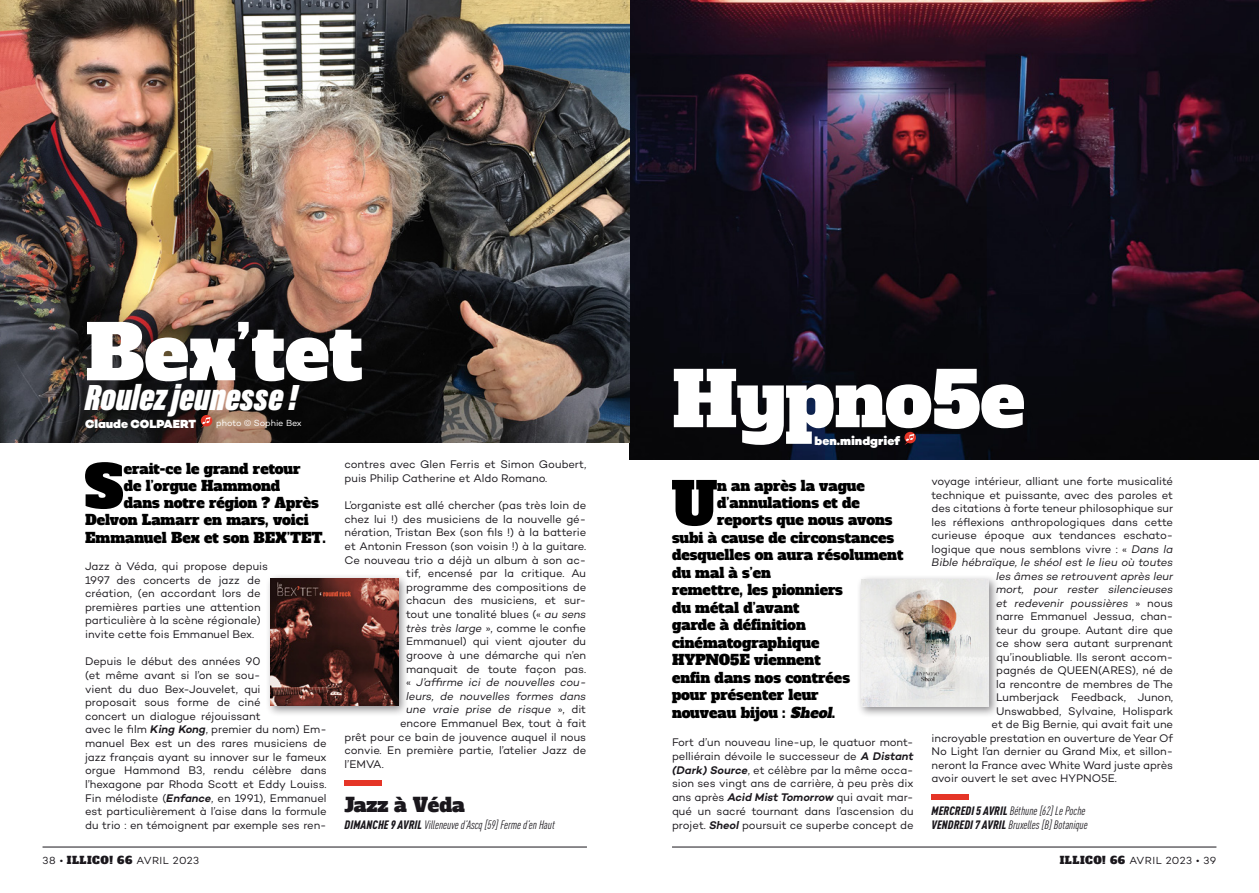
<style>
.page{position:relative;width:1259px;height:893px;background:#fff}
.page>*{position:absolute;margin:0;border:0;box-sizing:border-box;transform-origin:0 0}
.t1{font:75px "Alfa Slab One";color:#fff}
.t2{font:58.2px "Alfa Slab One";color:#000}
.t3{font:italic 900 37.5px "Acumin Ultra";color:#fff}
.t4{font:19.5px "Alfa Slab One";color:#1a171c}
.t5{font:14.25px "Alfa Slab One";color:#000}
.t6{font:italic condensed 12px/14.4px "DIN Pro";color:#1a171c}
.t7{font:900 12px "Campton";color:#fff}
.t8{font:11.25px/13.6px "Campton";letter-spacing:-.005em;color:#1a171c}
.t9{font:italic 11.25px "Campton";letter-spacing:-.005em;color:#1a171c}
.t10{font:10.5px "Campton";letter-spacing:.04em;color:#1a171c}
.t11{font:9px "Campton";letter-spacing:-.005em;color:#fff}
.s1{font-weight:600;font-style:italic}
.s2{font-style:italic}
.s3{font-style:normal}
.s4{font-weight:900}
.s5{font-family:"Alfa Slab One"}
</style>
<div class="page">
<hr style="left:43px;top:847px;width:544px;height:1px;background:#1a171c">
<hr style="left:672px;top:847px;width:544px;height:1px;background:#1a171c">
<img style="left:629px;top:0;width:630px;height:459px">
<div style="left:931px;top:795px;width:38px;height:5px;background:#e53527"></div>
<svg style="left:904px;top:432px;width:12px;height:13px"></svg>
<div style="left:856px;top:574px;width:144px;height:144px;background:#1a171c;opacity:.5"></div>
<img style="left:861px;top:579px;width:128px;height:128px">
<img style="left:0;top:0;width:629px;height:442px">
<div style="left:344px;top:780px;width:38px;height:6px;background:#e53527"></div>
<svg style="left:201px;top:415px;width:11px;height:13px"></svg>
<div style="left:265px;top:573px;width:144px;height:144px;background:#1a171c;opacity:.5"></div>
<img style="left:270px;top:578px;width:128px;height:128px">
<h1 class="t1" style="left:85px;top:303px;width:279px">Bex’tet</h1>
<h3 class="t3" style="left:85px;top:380px;width:214px">Roulez jeunesse !</h3>
<p class="t7" style="left:85px;top:416px;width:113px">Claude COLPAERT</p>
<p class="t11" style="left:216px;top:418px;width:87px">photo © Sophie Bex</p>
<h2 class="t2" style="left:84px;top:448px;width:41px">S</h2>
<p class="t5" style="left:124px;top:459px;width:178px">erait-ce le grand retour</p>
<p class="t5" style="left:124px;top:476px;width:158px">de l’orgue Hammond</p>
<p class="t5" style="left:124px;top:493px;width:197px">dans notre région ? Après</p>
<p class="t5" style="left:85px;top:511px;width:225px">Delvon Lamarr en mars, voici</p>
<p class="t5" style="left:85px;top:528px;width:242px">Emmanuel Bex et son Bex’tet.</p>
<p class="t8" style="left:85px;top:559px;width:184px">Jazz à Véda, qui propose depuis<br>1997 des concerts de jazz de création, (en accordant lors de premières parties une attention particulière à la scène régionale) invite cette fois Emmanuel Bex.</p>
<p class="t8" style="left:85px;top:654px;width:243px">Depuis le début des années 90<br>(et même avant si l’on se sou-<br>vient du duo Bex-Jouvelet, qui<br>proposait sous forme de ciné<br>concert un dialogue réjouissant<br>avec le film <span class="s1">King Kong</span>, premier du nom) Em&shy;manuel Bex est un des rares musiciens de jazz français ayant su innover sur le fameux orgue Hammond B3, rendu célèbre dans l’hexagone par Rhoda Scott et Eddy Louiss.<br>Fin mélodiste (<span class="s1">Enfance</span>, en 1991), Emmanuel est particulièrement à l’aise dans la formule du trio : en témoignent par exemple ses ren-</p>
<p class="t8" style="left:344px;top:457px;width:243px">contres avec Glen Ferris et Simon Goubert, puis Philip Catherine et Aldo Romano.</p>
<p class="t8" style="left:344px;top:498px;width:243px">L’organiste est allé chercher (pas très loin de</p>
<p class="t8" style="left:344px;top:512px;width:243px">chez lui !) des musiciens de la nouvelle gé-</p>
<p class="t8" style="left:344px;top:525px;width:243px">nération, Tristan Bex (son fils !) à la batterie</p>
<p class="t8" style="left:344px;top:539px;width:243px">et Antonin Fresson (son voisin !) à la guitare.</p>
<p class="t8" style="left:344px;top:553px;width:243px">Ce nouveau trio a déjà un album à son ac-</p>
<p class="t8" style="left:406px;top:566px;width:181px">tif, encensé par la critique. Au</p>
<p class="t8" style="left:406px;top:580px;width:181px">programme des compositions de</p>
<p class="t8" style="left:406px;top:594px;width:181px">chacun des musiciens, et sur-</p>
<p class="t8" style="left:406px;top:607px;width:182px">tout une tonalité blues (« <span class="s2">au sens</span></p>
<p class="t8" style="left:406px;top:621px;width:181px"><span class="s2">très très large</span> », comme le confie</p>
<p class="t8" style="left:406px;top:634px;width:182px">Emmanuel) qui vient ajouter du</p>
<p class="t8" style="left:406px;top:648px;width:181px">groove à une démarche qui n’en</p>
<p class="t8" style="left:406px;top:662px;width:182px">manquait de toute façon pas.</p>
<p class="t9" style="left:406px;top:675px;width:181px"><span class="s3">«</span> J’affirme ici de nouvelles cou-</p>
<p class="t9" style="left:406px;top:689px;width:182px">leurs, de nouvelles formes dans</p>
<p class="t9" style="left:406px;top:703px;width:181px">une vraie prise de risque <span class="s3">», dit</span></p>
<p class="t8" style="left:400px;top:716px;width:188px">encore Emmanuel Bex, tout à fait</p>
<p class="t8" style="left:344px;top:730px;width:243px">prêt pour ce bain de jouvence auquel il nous</p>
<p class="t8" style="left:344px;top:743px;width:243px">convie. En première partie, l’atelier Jazz de</p>
<p class="t8" style="left:344px;top:757px;width:41px">l’EMVA.</p>
<h3 class="t4" style="left:344px;top:792px;width:122px">Jazz à Véda</h3>
<p class="t6" style="left:344px;top:816px;width:212px"><span class="s4">DIMANCHE 9 AVRIL</span> Villeneuve d’Ascq [59] Ferme d’en Haut</p>
<h1 class="t1" style="left:672px;top:349px;width:354px">Hypno5e</h1>
<p class="t7" style="left:814px;top:433px;width:87px">ben.mindgrief</p>
<h2 class="t2" style="left:671px;top:465px;width:48px">U</h2>
<p class="t5" style="left:717px;top:476px;width:149px">n an après la vague</p>
<p class="t5" style="left:717px;top:493px;width:144px">d’annulations et de</p>
<p class="t5" style="left:717px;top:510px;width:177px">reports que nous avons</p>
<p class="t5" style="left:672px;top:528px;width:224px">subi à cause de circonstances</p>
<p class="t5" style="left:672px;top:545px;width:233px">desquelles on aura résolument</p>
<p class="t5" style="left:672px;top:563px;width:100px">du mal à s’en</p>
<p class="t5" style="left:672px;top:580px;width:172px">remettre, les pionniers</p>
<p class="t5" style="left:672px;top:598px;width:129px">du métal d’avant</p>
<p class="t5" style="left:672px;top:616px;width:135px">garde à définition</p>
<p class="t5" style="left:672px;top:633px;width:149px">cinématographique</p>
<p class="t5" style="left:672px;top:651px;width:150px">HYPNO5E viennent</p>
<p class="t5" style="left:672px;top:668px;width:179px">enfin dans nos contrées</p>
<p class="t5" style="left:672px;top:686px;width:148px">pour présenter leur</p>
<p class="t5" style="left:672px;top:703px;width:165px">nouveau bijou : <span class="s2">Sheol</span>.</p>
<p class="t8" style="left:672px;top:735px;width:243px;text-align:justify">Fort d’un nouveau line-up, le quatuor mont&shy;pelliérain dévoile le successeur de <span class="s1">A Distant (Dark) Source</span>, et célèbre par la même occa&shy;sion ses vingt ans de carrière, à peu près dix ans après <span class="s1">Acid Mist Tomorrow</span> qui avait mar&shy;qué un sacré tournant dans l’ascension du projet. <span class="s1">Sheol</span> poursuit ce superbe concept de</p>
<p class="t8" style="left:931px;top:474px;width:243px">voyage intérieur, alliant une forte musicalité</p>
<p class="t8" style="left:931px;top:488px;width:243px">technique et puissante, avec des paroles et</p>
<p class="t8" style="left:931px;top:501px;width:243px">des citations à forte teneur philosophique sur</p>
<p class="t8" style="left:931px;top:515px;width:243px">les réflexions anthropologiques dans cette</p>
<p class="t8" style="left:931px;top:528px;width:243px">curieuse époque aux tendances eschato-</p>
<p class="t8" style="left:931px;top:542px;width:243px">logique que nous semblons vivre : « <span class="s2">Dans la</span></p>
<p class="t9" style="left:931px;top:555px;width:243px">Bible hébraïque, le shéol est le lieu où toutes</p>
<p class="t9" style="left:996px;top:569px;width:179px">les âmes se retrouvent après leur</p>
<p class="t9" style="left:996px;top:582px;width:179px">mort, pour rester silencieuses</p>
<p class="t9" style="left:996px;top:596px;width:178px">et redevenir poussières <span class="s3">» nous</span></p>
<p class="t8" style="left:996px;top:609px;width:179px">narre Emmanuel Jessua, chan-</p>
<p class="t8" style="left:996px;top:623px;width:179px">teur du groupe. Autant dire que</p>
<p class="t8" style="left:996px;top:636px;width:178px">ce show sera autant surprenant</p>
<p class="t8" style="left:996px;top:650px;width:179px">qu’inoubliable. Ils seront accom-</p>
<p class="t8" style="left:996px;top:663px;width:179px">pagnés de QUEEN(ARES), né de</p>
<p class="t8" style="left:996px;top:677px;width:179px">la rencontre de membres de The</p>
<p class="t8" style="left:996px;top:690px;width:178px">Lumberjack Feedback, Junon,</p>
<p class="t8" style="left:996px;top:704px;width:178px">Unswabbed, Sylvaine, Holispark</p>
<p class="t8" style="left:991px;top:717px;width:183px">et de Big Bernie, qui avait fait une</p>
<p class="t8" style="left:931px;top:731px;width:243px">incroyable prestation en ouverture de Year Of</p>
<p class="t8" style="left:931px;top:744px;width:243px">No Light l’an dernier au Grand Mix, et sillon-</p>
<p class="t8" style="left:931px;top:758px;width:243px">neront la France avec White Ward juste après</p>
<p class="t8" style="left:931px;top:771px;width:187px">avoir ouvert le set avec HYPNO5E.</p>
<p class="t6" style="left:931px;top:802px;width:158px"><span class="s4">MERCREDI 5 AVRIL</span> Béthune [62] Le Poche<br><span class="s4">VENDREDI 7 AVRIL</span> Bruxelles [B] Botanique</p>
<p class="t10" style="left:43px;top:854px;width:158px">38 • <span class="s5">ILLICO! 66</span> AVRIL 2023</p>
<p class="t10" style="left:1059px;top:854px;width:158px"><span class="s5">ILLICO! 66</span> AVRIL 2023 • 39</p>
</div>
